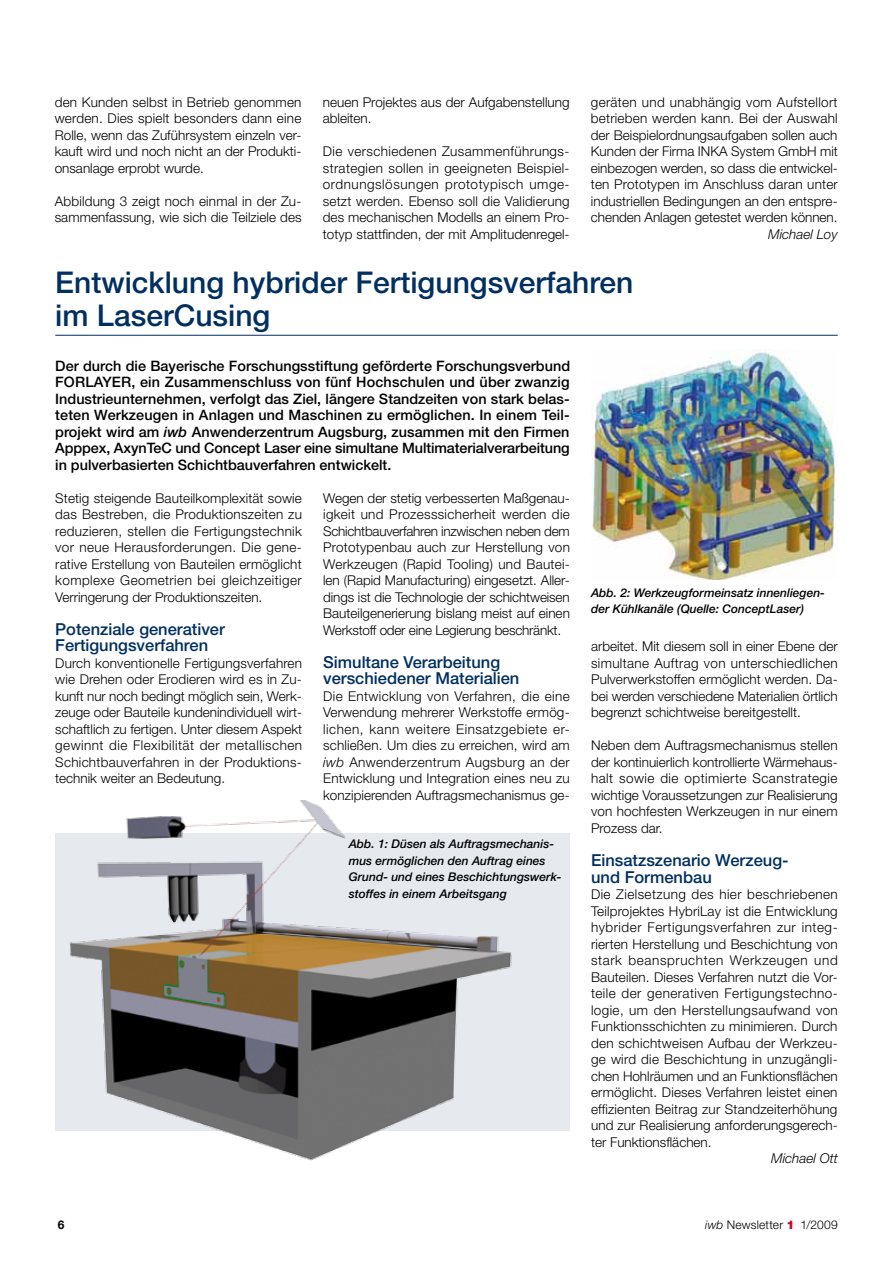
<style>
.page{position:relative;width:893px;height:1263px;background:#fff}
.page>*{position:absolute;margin:0;border:0;box-sizing:border-box;transform-origin:0 0}
.t1{font:500 30px/33px "Helvetica Neue LT Std";color:#002f60}
.t2{font:500 16.5px/16.5px "Helvetica Neue LT Std";color:#002f60}
.t3{font:500 14.4px/16.5px "Helvetica Neue LT Std";color:#000;text-align:justify}
.t4{font:300 13.5px/16.5px "Helvetica Neue LT Std";color:#000;text-align:justify}
.t5{font:italic 300 13.5px "Helvetica Neue LT Std";color:#000}
.t6{font:italic 500 12px/16.5px "Helvetica Neue LT Std";color:#000}
.t7{font:300 12px "Helvetica Neue LT Std";letter-spacing:.015em;color:#000}
.t8{font:700 12px "Helvetica Neue LT Std";color:#000}
.s1{font-style:italic}
.s2{font-weight:900;color:#d40028}
</style>
<div class="page">
<div style="left:55px;top:833px;width:515px;height:297px;background:#e6eaef"></div>
<hr style="left:55px;top:335px;width:783px;height:1px;background:#002f60">
<img style="left:591px;top:352px;width:247px;height:228px">
<img style="left:55px;top:800px;width:479px;height:361px">
<p class="t4" style="left:55px;top:94px;width:248px">den Kunden selbst in Betrieb genommen werden. Dies spielt besonders dann eine Rolle, wenn das Zuführsystem einzeln ver&shy;kauft wird und noch nicht an der Produkti&shy;onsanlage erprobt wurde.</p>
<p class="t4" style="left:55px;top:193px;width:248px">Abbildung 3 zeigt noch einmal in der Zu&shy;sammenfassung, wie sich die Teilziele des</p>
<p class="t4" style="left:323px;top:94px;width:248px">neuen Projektes aus der Aufgabenstellung ableiten.</p>
<p class="t4" style="left:323px;top:143px;width:248px">Die verschiedenen Zusammenführungs&shy;strategien sollen in geeigneten Beispiel&shy;ordnungslösungen prototypisch umge&shy;setzt werden. Ebenso soll die Validierung des mechanischen Modells an einem Pro&shy;totyp stattfinden, der mit Amplitudenregel-</p>
<p class="t4" style="left:591px;top:94px;width:248px">geräten und unabhängig vom Aufstellort betrieben werden kann. Bei der Auswahl der Beispielordnungsaufgaben sollen auch Kunden der Firma INKA System GmbH mit einbezogen werden, so dass die entwickel&shy;ten Prototypen im Anschluss daran unter industriellen Bedingungen an den entspre&shy;chenden Anlagen getestet werden können.</p>
<p class="t5" style="left:768px;top:226px;width:71px">Michael Loy</p>
<h1 class="t1" style="left:55px;top:266px;width:580px">Entwicklung hybrider Fertigungsverfahren im LaserCusing</h1>
<p class="t3" style="left:55px;top:357px;width:516px">Der durch die Bayerische Forschungsstiftung geförderte Forschungsverbund FORLAYER, ein Zusammenschluss von fünf Hochschulen und über zwanzig Industrieunternehmen, verfolgt das Ziel, längere Standzeiten von stark belas&shy;teten Werkzeugen in Anlagen und Maschinen zu ermöglichen. In einem Teil&shy;projekt wird am <span class="s1">iwb</span> Anwenderzentrum Augsburg, zusammen mit den Firmen Apppex, AxynTeC und Concept Laser eine simultane Multimaterialverarbeitung in pulverbasierten Schichtbauverfahren entwickelt.</p>
<p class="t4" style="left:55px;top:490px;width:248px">Stetig steigende Bauteilkomplexität sowie das Bestreben, die Produktionszeiten zu reduzieren, stellen die Fertigungstechnik vor neue Herausforderungen. Die gene&shy;rative Erstellung von Bauteilen ermöglicht komplexe Geometrien bei gleichzeitiger Verringerung der Produktionszeiten.</p>
<p class="t2" style="left:55px;top:621px;width:171px">Potenziale generativer<br>Fertigungsverfahren</p>
<p class="t4" style="left:55px;top:655px;width:248px">Durch konventionelle Fertigungsverfahren wie Drehen oder Erodieren wird es in Zu&shy;kunft nur noch bedingt möglich sein, Werk&shy;zeuge oder Bauteile kundenindividuell wirt&shy;schaftlich zu fertigen. Unter diesem Aspekt gewinnt die Flexibilität der metallischen Schichtbauverfahren in der Produktions&shy;technik weiter an Bedeutung.</p>
<p class="t4" style="left:323px;top:490px;width:248px">Wegen der stetig verbesserten Maßgenau&shy;igkeit und Prozesssicherheit werden die Schichtbauverfahren inzwischen neben dem Prototypenbau auch zur Herstellung von Werkzeugen (Rapid Tooling) und Bautei&shy;len (Rapid Manufacturing) eingesetzt. Aller&shy;dings ist die Technologie der schichtweisen Bauteilgenerierung bislang meist auf einen Werkstoff oder eine Legierung beschränkt.</p>
<p class="t2" style="left:323px;top:654px;width:198px">Simultane Verarbeitung verschiedener Materialien</p>
<p class="t4" style="left:323px;top:688px;width:248px">Die Entwicklung von Verfahren, die eine Verwendung mehrerer Werkstoffe ermög&shy;lichen, kann weitere Einsatzgebiete er&shy;schließen. Um dies zu erreichen, wird am <span class="s1">iwb</span> Anwenderzentrum Augsburg an der Entwicklung und Integration eines neu zu konzipierenden Auftragsmechanismus ge-</p>
<p class="t6" style="left:349px;top:836px;width:214px">Abb. 1: Düsen als Auftragsmechanis&shy;mus ermöglichen den Auftrag eines Grund- und eines Beschichtungswerk&shy;stoffes in einem Arbeitsgang</p>
<p class="t6" style="left:591px;top:584px;width:235px">Abb. 2: Werkzeugformeinsatz innenliegen&shy;der Kühlkanäle (Quelle: ConceptLaser)</p>
<p class="t4" style="left:591px;top:638px;width:248px">arbeitet. Mit diesem soll in einer Ebene der simultane Auftrag von unterschiedlichen Pulverwerkstoffen ermöglicht werden. Da&shy;bei werden verschiedene Materialien örtlich begrenzt schichtweise bereitgestellt.</p>
<p class="t4" style="left:591px;top:737px;width:248px">Neben dem Auftragsmechanismus stellen der kontinuierlich kontrollierte Wärmehaus&shy;halt sowie die optimierte Scanstrategie wichtige Voraussetzungen zur Realisierung von hochfesten Werkzeugen in nur einem Prozess dar.</p>
<p class="t2" style="left:591px;top:852px;width:197px">Einsatzszenario Werzeug&shy;und Formenbau</p>
<p class="t4" style="left:591px;top:886px;width:248px">Die Zielsetzung des hier beschriebenen Teilprojektes HybriLay ist die Entwicklung hybrider Fertigungsverfahren zur integ&shy;rierten Herstellung und Beschichtung von stark beanspruchten Werkzeugen und Bauteilen. Dieses Verfahren nutzt die Vor&shy;teile der generativen Fertigungstechno&shy;logie, um den Herstellungsaufwand von Funktionsschichten zu minimieren. Durch den schichtweisen Aufbau der Werkzeu&shy;ge wird die Beschichtung in unzugängli&shy;chen Hohlräumen und an Funktionsflächen ermöglicht. Dieses Verfahren leistet einen effizienten Beitrag zur Standzeiterhöhung und zur Realisierung anforderungsgerech&shy;ter Funktionsflächen.</p>
<p class="t5" style="left:771px;top:1150px;width:68px">Michael Ott</p>
<p class="t8" style="left:58px;top:1217px;width:8px">6</p>
<p class="t7" style="left:705px;top:1217px;width:134px"><span class="s1">iwb</span> Newsletter <span class="s2">1</span> 1/2009</p>
</div>
